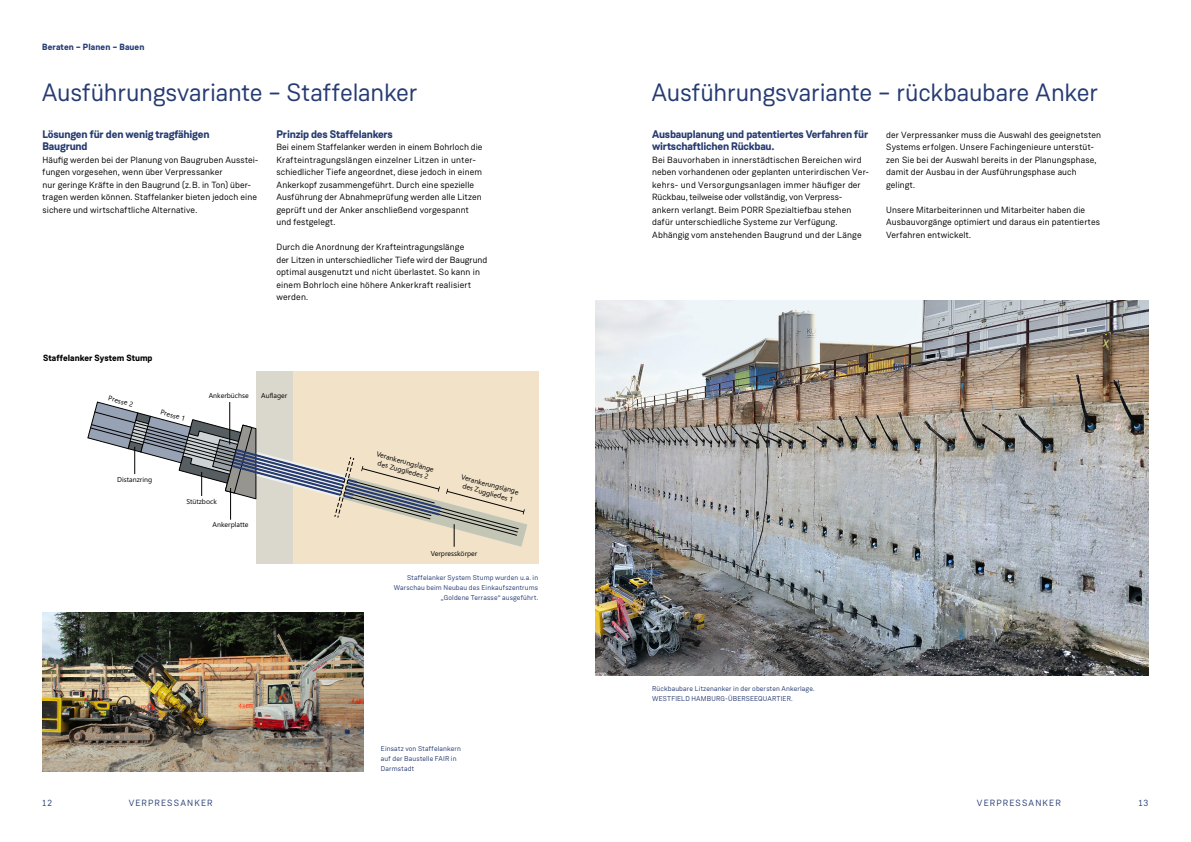
<style>
.page{position:relative;width:1191px;height:842px;background:#fff}
.page>*{position:absolute;margin:0;border:0;box-sizing:border-box;transform-origin:0 0}
.t1{font:25px "Weissenhof Grotesk";letter-spacing:-.01em;color:#263b71}
.t2{font:700 11px/12px "Weissenhof Grotesk";letter-spacing:-.02em;color:#263b71}
.t3{font:9px/12.5px "Weissenhof Grotesk";letter-spacing:.01em;color:#000}
.t4{font:9px "Weissenhof Grotesk";letter-spacing:.125em;color:#263b71}
.t5{font:700 9px "Weissenhof Grotesk";color:#000}
.t6{font:700 9px "Weissenhof Grotesk";letter-spacing:.01em;color:#263b71}
.t7{font:7px/10px "Weissenhof Grotesk";letter-spacing:.02em;color:#263b71}
.t8{font:7px/8.4px "Segoe UI";color:#000;text-align:center}
</style>
<div class="page">
<img style="left:43px;top:613px;width:321px;height:158px">
<img style="left:595px;top:300px;width:553px;height:375px">
<div style="left:292px;top:372px;width:247px;height:192px;background:#f2e3c8"></div>
<div style="left:256px;top:372px;width:37px;height:192px;background:#dad8cc"></div>
<svg style="left:87px;top:401px;width:440px;height:146px"></svg>
<p class="t6" style="left:42px;top:41px;width:104px">Beraten – Planen – Bauen</p>
<h1 class="t1" style="left:42px;top:77px;width:377px">Ausführungsvariante – Staffelanker</h1>
<p class="t2" style="left:276px;top:128px;width:118px">Prinzip des Staffelankers</p>
<p class="t3" style="left:276px;top:141px;width:208px">Bei einem Staffelanker werden in einem Bohrloch die Krafteintragungslängen einzelner Litzen in unter&shy;schiedlicher Tiefe angeordnet, diese jedoch in einem Ankerkopf zusammengeführt. Durch eine spezielle Ausführung der Abnahmeprüfung werden alle Litzen geprüft und der Anker anschließend vorgespannt und festgelegt.</p>
<p class="t3" style="left:276px;top:241px;width:212px">Durch die Anordnung der Krafteintragungslänge<br>der Litzen in unterschiedlicher Tiefe wird der Baugrund optimal ausgenutzt und nicht überlastet. So kann in einem Bohrloch eine höhere Ankerkraft realisiert werden.</p>
<p class="t2" style="left:43px;top:128px;width:168px">Lösungen für den wenig tragfähigen<br>Baugrund</p>
<p class="t3" style="left:43px;top:153px;width:217px">Häufig werden bei der Planung von Baugruben Ausstei&shy;fungen vorgesehen, wenn über Verpressanker<br>nur geringe Kräfte in den Baugrund (z.B. in Ton) über&shy;tragen werden können. Staffelanker bieten jedoch eine sichere und wirtschaftliche Alternative.</p>
<p class="t5" style="left:43px;top:352px;width:111px">Staffelanker System Stump</p>
<p class="t8" style="left:110px;top:393px;width:27px;rotate:15deg">Presse 2</p>
<p class="t8" style="left:162px;top:407px;width:27px;rotate:15deg">Presse 1</p>
<p class="t8" style="left:209px;top:391px;width:41px">Ankerbüchse</p>
<p class="t8" style="left:261px;top:391px;width:28px">Auflager</p>
<p class="t8" style="left:117px;top:474px;width:36px">Distanzring</p>
<p class="t8" style="left:186px;top:497px;width:32px">Stützbock</p>
<p class="t8" style="left:213px;top:520px;width:37px">Ankerplatte</p>
<p class="t8" style="left:378px;top:449px;width:61px;rotate:15deg">Verankerungslänge des Zuggliedes 2</p>
<p class="t8" style="left:463px;top:472px;width:61px;rotate:15deg">Verankerungslänge des Zuggliedes 1</p>
<p class="t8" style="left:431px;top:548px;width:48px">Verpresskörper</p>
<p class="t7" style="left:394px;top:573px;width:146px;text-align:right">Staffelanker System Stump wurden u.a. in<br>Warschau beim Neubau des Einkaufszentrums „Goldene Terrasse“ ausgeführt.</p>
<p class="t7" style="left:381px;top:743px;width:82px">Einsatz von Staffelankern auf der Baustelle FAIR in<br>Darmstadt</p>
<h1 class="t1" style="left:651px;top:77px;width:448px">Ausführungsvariante – rückbaubare Anker</h1>
<p class="t2" style="left:652px;top:128px;width:218px">Ausbauplanung und patentiertes Verfahren für wirtschaftlichen Rückbau.</p>
<p class="t3" style="left:652px;top:153px;width:218px">Bei Bauvorhaben in innerstädtischen Bereichen wird neben vorhandenen oder geplanten unterirdischen Ver&shy;kehrs- und Versorgungsanlagen immer häufiger der Rückbau, teilweise oder vollständig, von Verpress&shy;ankern verlangt. Beim PORR Spezialtiefbau stehen dafür unterschiedliche Systeme zur Verfügung.<br>Abhängig vom anstehenden Baugrund und der Länge</p>
<p class="t3" style="left:886px;top:128px;width:216px">der Verpressanker muss die Auswahl des geeignetsten Systems erfolgen. Unsere Fachingenieure unterstüt&shy;zen Sie bei der Auswahl bereits in der Planungsphase, damit der Ausbau in der Ausführungsphase auch gelingt.</p>
<p class="t3" style="left:886px;top:203px;width:215px">Unsere Mitarbeiterinnen und Mitarbeiter haben die<br>Ausbauvorgänge optimiert und daraus ein patentiertes<br>Verfahren entwickelt.</p>
<p class="t7" style="left:652px;top:683px;width:164px">Rückbaubare Litzenanker in der obersten Ankerlage.<br>WESTFIELD HAMBURG-ÜBERSEEQUARTIER.</p>
<p class="t4" style="left:43px;top:797px;width:11px">12</p>
<p class="t4" style="left:129px;top:797px;width:85px">VERPRESSANKER</p>
<p class="t4" style="left:977px;top:797px;width:85px">VERPRESSANKER</p>
<p class="t4" style="left:1138px;top:797px;width:11px">13</p>
</div>
